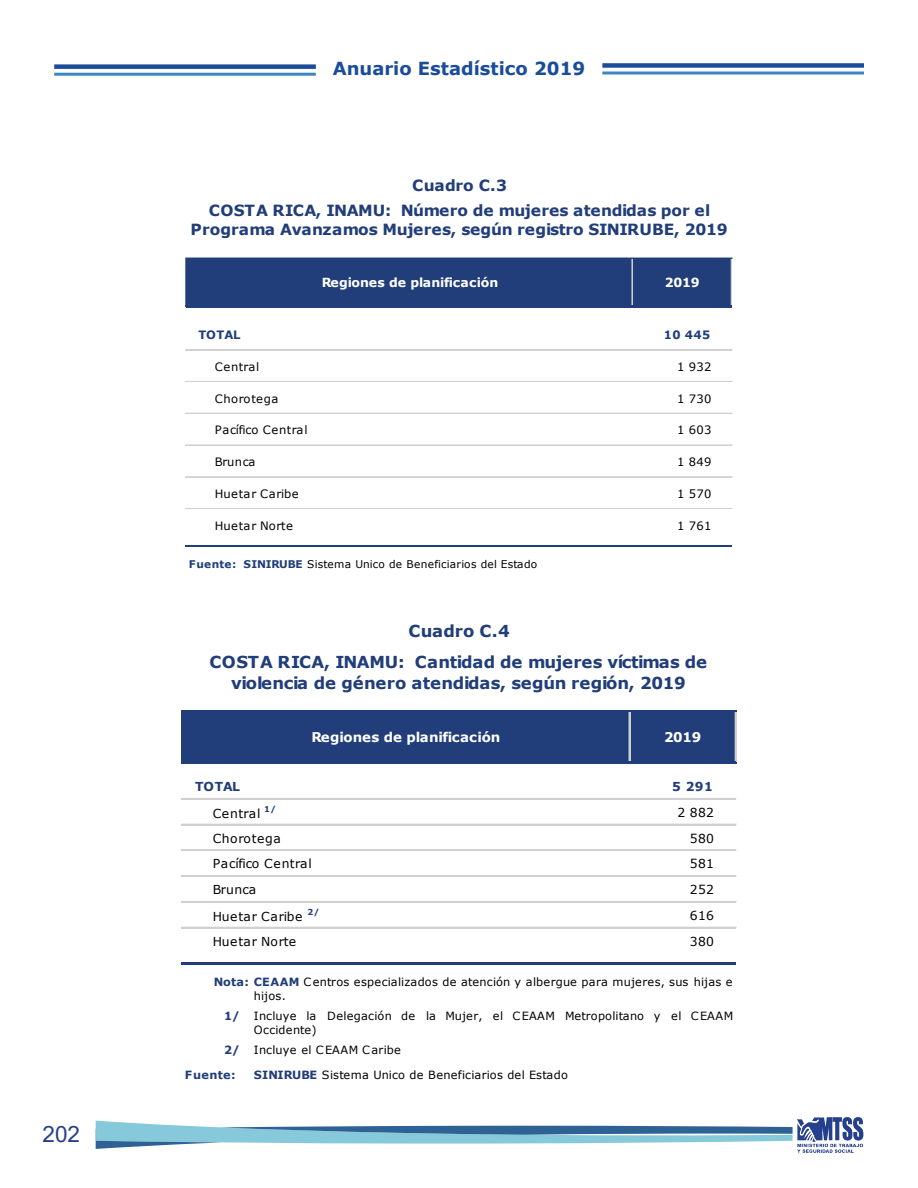
<style>
.page{position:relative;width:918px;height:1188px;background:#fff}
.page>*{position:absolute;margin:0;border:0;box-sizing:border-box;transform-origin:0 0}
.t1{font:22.5px "Arial";color:#253f8e}
.t2{font:700 18px "Verdana";color:#1a4c99}
.t3{font:700 16.5px/32px "Verdana";letter-spacing:-.01em;color:#213e7a;text-align:center}
.t4{font:700 15.45px/25px "Verdana";letter-spacing:-.01em;color:#213e7a;text-align:center}
.t5{font:700 13.35px "Verdana";letter-spacing:-.02em;color:#fff}
.t6{font:700 12.45px "Verdana";letter-spacing:-.02em;color:#fff}
.t7{font:12.3px "Verdana";letter-spacing:.03em;color:#000001}
.t8{font:700 12.3px "Verdana";letter-spacing:.01em;color:#213e7a}
.t9{font:12.3px "Verdana";letter-spacing:.05em;color:#000001}
.t10{font:11.55px "Verdana";letter-spacing:.03em;color:#000001}
.t11{font:700 11.55px "Verdana";letter-spacing:.04em;color:#213e7a}
.t12{font:11.55px "Verdana";letter-spacing:.05em;color:#000001}
.t13{font:11.4px/14.4px "Verdana";letter-spacing:.025em;color:#000001}
.t14{font:700 11.4px/24.8px "Verdana";letter-spacing:.015em;color:#213e7a}
.t15{font:10.65px "Verdana";letter-spacing:.02em;color:#000001}
.t16{font:700 8.25px "Verdana";color:#213e7a}
.s1{font-weight:700;color:#213e7a}
</style>
<div class="page">
<hr style="left:54px;top:73px;width:262px;height:3px;background:#3e85c5">
<div style="left:54px;top:64px;width:262px;height:5px;background:#1c4c99"></div>
<hr style="left:602px;top:72px;width:262px;height:3px;background:#3e85c5">
<div style="left:602px;top:63px;width:262px;height:5px;background:#1c4c99"></div>
<svg style="left:96px;top:1121px;width:697px;height:28px"></svg>
<img style="left:797px;top:1117px;width:67px;height:36px">
<div style="left:187px;top:258px;width:545px;height:49px;background:#213e7a"></div>
<hr style="left:186px;top:258px;width:1px;height:47px;background:#213e7a">
<hr style="left:632px;top:259px;width:1px;height:46px;background:#cfd1d0">
<hr style="left:731px;top:259px;width:1px;height:46px;background:#cfd1d0">
<hr style="left:186px;top:305px;width:546px;height:2px;background:#213e7a">
<hr style="left:186px;top:349px;width:546px;height:1px;background:#cfd1d0">
<hr style="left:186px;top:350px;width:546px;height:1px;background:#cfd1d0">
<hr style="left:186px;top:381px;width:546px;height:1px;background:#cfd1d0">
<hr style="left:186px;top:413px;width:546px;height:1px;background:#cfd1d0">
<hr style="left:186px;top:445px;width:546px;height:1px;background:#cfd1d0">
<hr style="left:186px;top:476px;width:546px;height:1px;background:#cfd1d0">
<hr style="left:186px;top:477px;width:546px;height:1px;background:#cfd1d0">
<hr style="left:186px;top:508px;width:546px;height:1px;background:#cfd1d0">
<hr style="left:186px;top:509px;width:546px;height:1px;background:#cfd1d0">
<hr style="left:186px;top:545px;width:546px;height:2px;background:#213e7a">
<div style="left:183px;top:711px;width:553px;height:52px;background:#213e7a"></div>
<hr style="left:182px;top:711px;width:1px;height:50px;background:#213e7a">
<hr style="left:629px;top:712px;width:1px;height:49px;background:#cfd1d0">
<hr style="left:735px;top:712px;width:1px;height:49px;background:#cfd1d0">
<hr style="left:183px;top:710px;width:553px;height:1px;background:#213e7a">
<hr style="left:182px;top:761px;width:554px;height:2px;background:#213e7a">
<hr style="left:182px;top:798px;width:554px;height:1px;background:#cfd1d0">
<hr style="left:182px;top:824px;width:554px;height:1px;background:#cfd1d0">
<hr style="left:182px;top:850px;width:554px;height:1px;background:#cfd1d0">
<hr style="left:182px;top:875px;width:554px;height:1px;background:#cfd1d0">
<hr style="left:182px;top:876px;width:554px;height:1px;background:#cfd1d0">
<hr style="left:182px;top:901px;width:554px;height:1px;background:#cfd1d0">
<hr style="left:182px;top:927px;width:554px;height:1px;background:#cfd1d0">
<hr style="left:182px;top:962px;width:554px;height:2px;background:#213e7a">
<h1 class="t1" style="left:42px;top:1119px;width:39px">202</h1>
<h2 class="t2" style="left:333px;top:56px;width:254px">Anuario Estadístico 2019</h2>
<h3 class="t4" style="left:209px;top:172px;width:503px">Cuadro C.3<br>COSTA RICA, INAMU: Número de mujeres atendidas por el</h3>
<h3 class="t4" style="left:191px;top:216px;width:539px">Programa Avanzamos Mujeres, según registro SINIRUBE, 2019</h3>
<p class="t6" style="left:322px;top:274px;width:178px">Regiones de planificación</p>
<p class="t6" style="left:665px;top:274px;width:36px">2019</p>
<p class="t11" style="left:198px;top:327px;width:44px">TOTAL</p>
<p class="t11" style="left:664px;top:327px;width:48px">10 445</p>
<p class="t10" style="left:215px;top:359px;width:46px">Central</p>
<p class="t10" style="left:677px;top:359px;width:36px">1 932</p>
<p class="t12" style="left:215px;top:390px;width:65px">Chorotega</p>
<p class="t10" style="left:677px;top:390px;width:36px">1 730</p>
<p class="t10" style="left:215px;top:422px;width:94px">Pacífico Central</p>
<p class="t10" style="left:677px;top:422px;width:36px">1 603</p>
<p class="t10" style="left:215px;top:454px;width:42px">Brunca</p>
<p class="t10" style="left:677px;top:454px;width:36px">1 849</p>
<p class="t10" style="left:215px;top:486px;width:85px">Huetar Caribe</p>
<p class="t10" style="left:677px;top:486px;width:36px">1 570</p>
<p class="t10" style="left:215px;top:518px;width:80px">Huetar Norte</p>
<p class="t10" style="left:677px;top:518px;width:36px">1 761</p>
<p class="t15" style="left:189px;top:557px;width:350px"><span class="s1">Fuente: SINIRUBE</span> Sistema Unico de Beneficiarios del Estado</p>
<h3 class="t3" style="left:210px;top:614px;width:499px">Cuadro C.4<br>COSTA RICA, INAMU: Cantidad de mujeres víctimas de</h3>
<h3 class="t3" style="left:231px;top:667px;width:456px">violencia de género atendidas, según región, 2019</h3>
<p class="t5" style="left:312px;top:727px;width:190px">Regiones de planificación</p>
<p class="t5" style="left:664px;top:727px;width:39px">2019</p>
<p class="t8" style="left:195px;top:778px;width:46px">TOTAL</p>
<p class="t8" style="left:672px;top:778px;width:42px">5 291</p>
<p class="t7" style="left:213px;top:805px;width:49px">Central</p>
<p class="t16" style="left:264px;top:803px;width:13px">1/</p>
<p class="t7" style="left:677px;top:804px;width:38px">2 882</p>
<p class="t9" style="left:213px;top:830px;width:70px">Chorotega</p>
<p class="t7" style="left:690px;top:830px;width:26px">580</p>
<p class="t7" style="left:213px;top:855px;width:101px">Pacífico Central</p>
<p class="t7" style="left:690px;top:855px;width:26px">581</p>
<p class="t7" style="left:213px;top:881px;width:45px">Brunca</p>
<p class="t7" style="left:690px;top:881px;width:26px">252</p>
<p class="t7" style="left:213px;top:908px;width:91px">Huetar Caribe</p>
<p class="t16" style="left:308px;top:906px;width:13px">2/</p>
<p class="t7" style="left:690px;top:907px;width:26px">616</p>
<p class="t7" style="left:213px;top:933px;width:85px">Huetar Norte</p>
<p class="t7" style="left:690px;top:933px;width:26px">380</p>
<p class="t13" style="left:214px;top:974px;width:520px"><span class="s1">Nota: CEAAM</span> Centros especializados de atención y albergue para mujeres, sus hijas e</p>
<p class="t14" style="left:224px;top:1003px;width:18px">1/</p>
<p class="t14" style="left:185px;top:1037px;width:57px;text-indent:39px">2/<br>Fuente:</p>
<p class="t13" style="left:254px;top:989px;width:33px">hijos.</p>
<p class="t13" style="left:254px;top:1008px;width:481px">Incluye la Delegación de la Mujer, el CEAAM Metropolitano y el CEAAM<br>Occidente)</p>
<p class="t13" style="left:254px;top:1042px;width:148px">Incluye el CEAAM Caribe</p>
<p class="t13" style="left:254px;top:1067px;width:315px"><span class="s1">SINIRUBE</span> Sistema Unico de Beneficiarios del Estado</p>
</div>
